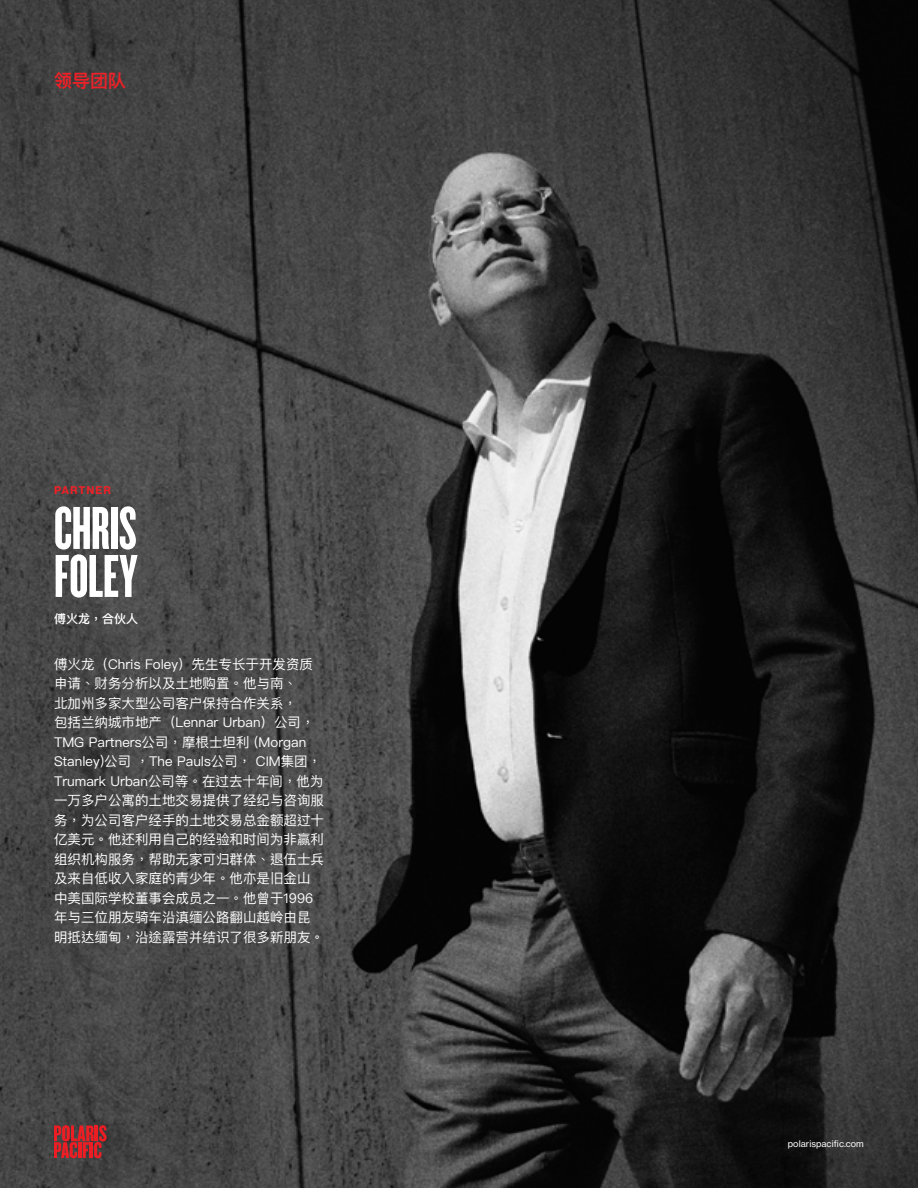
<style>
.page{position:relative;width:918px;height:1188px;background:#fff}
.page>*{position:absolute;margin:0;border:0;box-sizing:border-box;transform-origin:0 0}
.t1{font:63px/48px "Knockout HTF67 Full Bantamwt";letter-spacing:-.005em;color:#fff}
.t2{font:600 18px "Ping Fang HK";color:#ed2127}
.t3{font:13.5px/19.5px "Ping Fang HK";color:#fff}
.t4{font:600 12px "Ping Fang HK";color:#fff}
.t5{font:10.5px "N Haas Grotesk TX Std 75 Bd";letter-spacing:.09em;color:#ed2127}
.t6{font:9px "N Haas Grotesk TX Std 55 Rg";letter-spacing:.005em;color:#fff}
</style>
<div class="page">
<img style="left:0;top:0;width:918px;height:1188px">
<svg style="left:54px;top:1125px;width:53px;height:33px;background:#a92b2f"></svg>
<h2 class="t2" style="left:54px;top:69px;width:73px">领导团队</h2>
<p class="t5" style="left:54px;top:484px;width:58px">PARTNER</p>
<h1 class="t1" style="left:54px;top:504px;width:85px">CHRIS<br>FOLEY</h1>
<p class="t4" style="left:54px;top:612px;width:85px">傅火龙，合伙人</p>
<p class="t3" style="left:54px;top:655px;width:271px">傅火龙（Chris Foley）先生专长于开发资质申请、财务分析以及土地购置。他与南、<br>北加州多家大型公司客户保持合作关系，<br>包括兰纳城市地产（Lennar Urban）公司，<br>TMG Partners公司，摩根士坦利 (Morgan<br>Stanley)公司 ，The Pauls公司， CIM集团，<br>Trumark Urban公司等。在过去十年间，他为一万多户公寓的土地交易提供了经纪与咨询服务，为公司客户经手的土地交易总金额超过十亿美元。他还利用自己的经验和时间为非赢利组织机构服务，帮助无家可归群体、退伍士兵及来自低收入家庭的青少年。他亦是旧金山中美国际学校董事会成员之一。他曾于1996年与三位朋友骑车沿滇缅公路翻山越岭由昆明抵达缅甸，沿途露营并结识了很多新朋友。</p>
<p class="t6" style="left:788px;top:1138px;width:78px">polarispacific.com</p>
</div>
